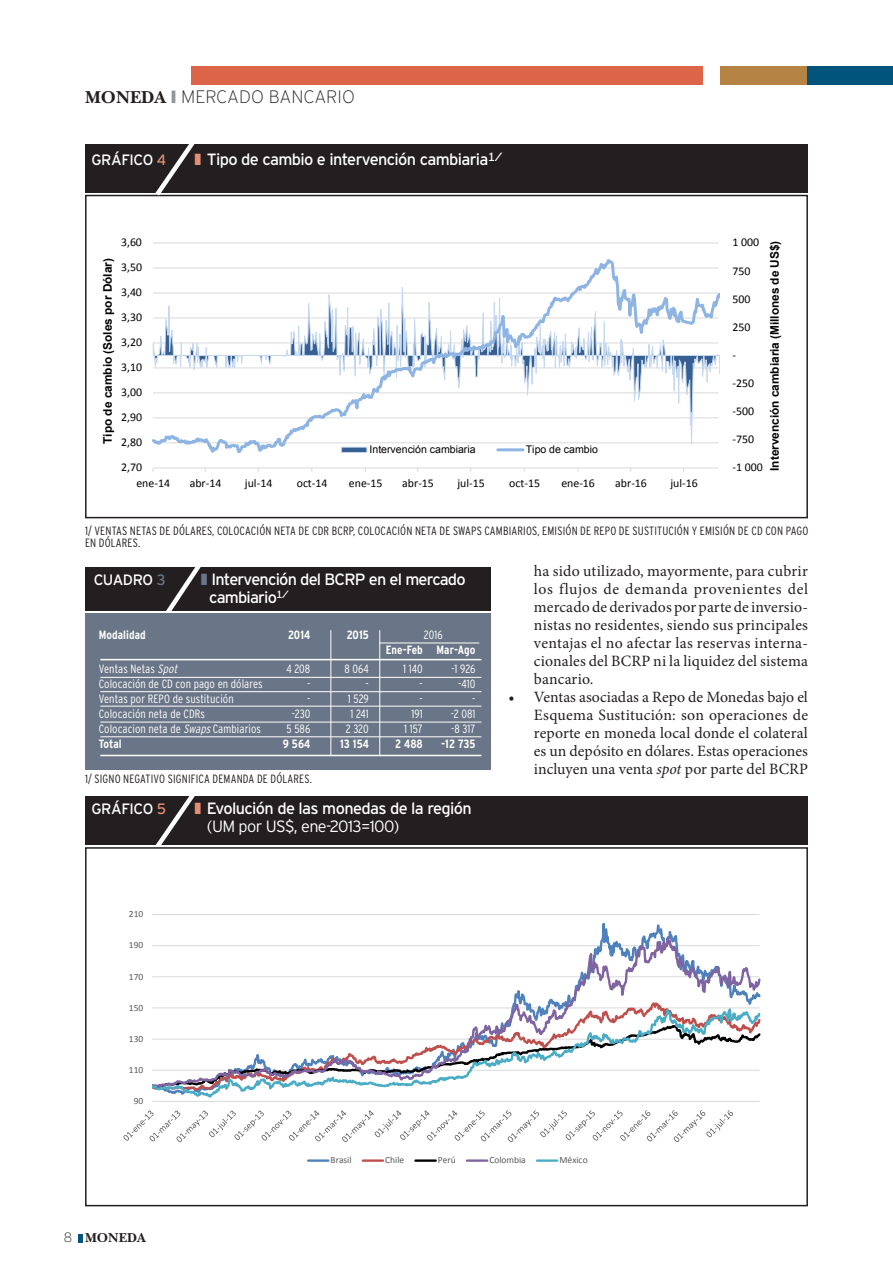
<style>
.page{position:relative;width:893px;height:1276px;background:#fff}
.page>*{position:absolute;margin:0;border:0;box-sizing:border-box;transform-origin:0 0}
.t1{font:200 18px "Interstate";color:#231f20}
.t2{font:16.35px/18px "Interstate Mono";letter-spacing:-.04em;color:#fff}
.texto_indentado_Ok{font:15.75px/18px "Minion Pro";letter-spacing:.005em;color:#231f20;text-align:justify}
.t3{font:15px "Interstate Mono";letter-spacing:-.03em;color:#fff}
.t4{font:13.5px "New Baskerville Bold SC";color:#231f20}
.t5{font:300 condensed 12px "Interstate";letter-spacing:.005em;color:#fff}
.PIE_DE_PAGINA{font:300 condensed 12px/12px "Interstate";letter-spacing:.015em;color:#231f20}
.t6{font:700 condensed 12px "Interstate";letter-spacing:.005em;color:#fff}
.t7{font:11.85px "Calibri";color:#000}
.t8{font:700 11.85px "Arial";color:#000}
.t9{font:10.5px "Arial";color:#000}
.t10{font:9.45px "Calibri";color:#595959}
.s1{font-family:"New Baskerville Bold SC";font-weight:400}
.s2{color:#939598}
.s3{color:#e68e74}
.s4{color:#6a7687}
.s5{font-style:italic}
.s6{font-family:"Interstate";font-weight:300}
.s7{font-family:"Interstate";font-weight:200}
</style>
<div class="page">
<div style="left:191px;top:67px;width:511px;height:18px;background:#dc6549"></div>
<div style="left:721px;top:67px;width:87px;height:18px;background:#b58343"></div>
<div style="left:808px;top:67px;width:85px;height:18px;background:#01547b"></div>
<svg style="left:79px;top:1234px;width:4px;height:8px"></svg>
<svg style="left:152px;top:242px;width:568px;height:230px"></svg>
<div style="left:85px;top:195px;width:723px;height:323px;border:2px solid #231f20"></div>
<div style="left:85px;top:144px;width:723px;height:49px;background:#231f20"></div>
<svg style="left:151px;top:144px;width:49px;height:54px"></svg>
<div style="left:85px;top:796px;width:723px;height:49px;background:#231f20"></div>
<svg style="left:155px;top:796px;width:40px;height:49px"></svg>
<div style="left:85px;top:847px;width:723px;height:359px;border:2px solid #231f20"></div>
<div style="left:85px;top:567px;width:405px;height:44px;background:#231f20"></div>
<svg style="left:166px;top:567px;width:35px;height:44px"></svg>
<div style="left:85px;top:613px;width:405px;height:157px;background:#6a7687"></div>
<hr style="left:100px;top:659px;width:381px;height:1px;background:#fff">
<hr style="left:100px;top:677px;width:381px;height:1px;background:#fff">
<hr style="left:100px;top:691px;width:381px;height:1px;background:#fff">
<hr style="left:379px;top:642px;width:100px;height:1px;background:#fff">
<hr style="left:379px;top:630px;width:1px;height:126px;background:#fff">
<hr style="left:330px;top:630px;width:1px;height:126px;background:#fff">
<hr style="left:100px;top:706px;width:381px;height:1px;background:#fff">
<hr style="left:100px;top:721px;width:381px;height:1px;background:#fff">
<hr style="left:100px;top:736px;width:381px;height:1px;background:#fff">
<hr style="left:100px;top:755px;width:381px;height:1px;background:#fff">
<hr style="left:152px;top:1101px;width:608px;height:1px;background:#d9d9d9">
<svg style="left:152px;top:914px;width:608px;height:80px"></svg>
<svg style="left:152px;top:994px;width:608px;height:104px"></svg>
<svg style="left:123px;top:1110px;width:610px;height:32px"></svg>
<hr style="left:308px;top:1159px;width:20px;height:2px;background:#4f81bd">
<hr style="left:363px;top:1159px;width:20px;height:2px;background:#c0504d">
<hr style="left:415px;top:1159px;width:21px;height:2px;background:#000">
<hr style="left:467px;top:1159px;width:20px;height:2px;background:#8064a2">
<hr style="left:537px;top:1159px;width:20px;height:2px;background:#4bacc6">
<p class="t1" style="left:85px;top:87px;width:271px"><span class="s1">MONEDA</span> <span class="s2">❙</span> MERCADO BANCARIO</p>
<p class="t3" style="left:91px;top:151px;width:76px">GRÁFICO <span class="s3">4</span></p>
<p class="t2" style="left:194px;top:150px;width:309px"><span class="s3">❚</span> Tipo de cambio e intervención cambiaria<sup>1/</sup></p>
<p class="t7" style="left:121px;top:235px;width:22px">3,60</p>
<p class="t8" style="left:100px;top:444px;width:187px;rotate:-90deg">Tipo de cambio (Soles por Dólar)</p>
<p class="t7" style="left:121px;top:260px;width:22px">3,50</p>
<p class="t7" style="left:121px;top:285px;width:22px">3,40</p>
<p class="t7" style="left:121px;top:310px;width:22px">3,30</p>
<p class="t7" style="left:121px;top:335px;width:22px">3,20</p>
<p class="t7" style="left:121px;top:360px;width:22px">3,10</p>
<p class="t7" style="left:121px;top:385px;width:22px">3,00</p>
<p class="t7" style="left:121px;top:410px;width:22px">2,90</p>
<p class="t7" style="left:121px;top:435px;width:22px">2,80</p>
<p class="t7" style="left:121px;top:460px;width:22px">2,70</p>
<p class="t9" style="left:370px;top:443px;width:108px">Intervención cambiaria</p>
<p class="t9" style="left:526px;top:443px;width:74px">Tipo de cambio</p>
<p class="t7" style="left:136px;top:475px;width:35px">ene-14</p>
<p class="t7" style="left:190px;top:475px;width:33px">abr-14</p>
<p class="t7" style="left:245px;top:475px;width:29px">jul-14</p>
<p class="t7" style="left:297px;top:475px;width:32px">oct-14</p>
<p class="t7" style="left:349px;top:475px;width:35px">ene-15</p>
<p class="t7" style="left:402px;top:475px;width:33px">abr-15</p>
<p class="t7" style="left:457px;top:475px;width:29px">jul-15</p>
<p class="t7" style="left:509px;top:475px;width:32px">oct-15</p>
<p class="t7" style="left:561px;top:475px;width:35px">ene-16</p>
<p class="t7" style="left:615px;top:475px;width:33px">abr-16</p>
<p class="t7" style="left:670px;top:475px;width:29px">jul-16</p>
<p class="t7" style="left:732px;top:235px;width:28px">1 000</p>
<p class="t8" style="left:767px;top:471px;width:232px;rotate:-90deg">Intervención cambiaria (Millones de US$)</p>
<p class="t7" style="left:732px;top:263px;width:19px">750</p>
<p class="t7" style="left:732px;top:291px;width:19px">500</p>
<p class="t7" style="left:732px;top:319px;width:20px">250</p>
<p class="t7" style="left:732px;top:347px;width:5px">-</p>
<p class="t7" style="left:732px;top:376px;width:23px">-250</p>
<p class="t7" style="left:732px;top:404px;width:23px">-500</p>
<p class="t7" style="left:732px;top:432px;width:23px">-750</p>
<p class="t7" style="left:732px;top:460px;width:32px">-1 000</p>
<p class="PIE_DE_PAGINA" style="left:85px;top:524px;width:725px">1/ VENTAS NETAS DE DÓLARES, COLOCACIÓN NETA DE CDR BCRP, COLOCACIÓN NETA DE SWAPS CAMBIARIOS, EMISIÓN DE REPO DE SUSTITUCIÓN Y EMISIÓN DE CD CON PAGO<br>EN DÓLARES.</p>
<p class="t3" style="left:94px;top:571px;width:74px">CUADRO <span class="s4">3</span></p>
<p class="t2" style="left:209px;top:570px;width:258px;text-indent:-8px"><span class="s4">❚</span> Intervención del BCRP en el mercado cambiario<sup>1/</sup></p>
<p class="t6" style="left:99px;top:628px;width:48px">Modalidad</p>
<p class="t6" style="left:288px;top:628px;width:24px">2014</p>
<p class="t6" style="left:347px;top:628px;width:24px">2015</p>
<p class="t6" style="left:386px;top:643px;width:91px">Ene-Feb Mar-Ago</p>
<p class="t5" style="left:99px;top:662px;width:83px">Ventas Netas <span class="s5">Spot</span></p>
<p class="t5" style="left:286px;top:662px;width:25px">4 208</p>
<p class="t5" style="left:344px;top:662px;width:26px">8 064</p>
<p class="t5" style="left:403px;top:662px;width:21px">1 140</p>
<p class="t5" style="left:452px;top:662px;width:25px">-1 926</p>
<p class="t5" style="left:99px;top:677px;width:165px">Colocación de CD con pago en dólares</p>
<p class="t5" style="left:307px;top:677px;width:5px">-</p>
<p class="t5" style="left:366px;top:677px;width:5px">-</p>
<p class="t5" style="left:420px;top:677px;width:5px">-</p>
<p class="t5" style="left:458px;top:677px;width:19px">-410</p>
<p class="t5" style="left:99px;top:692px;width:136px">Ventas por REPO de sustitución</p>
<p class="t5" style="left:307px;top:692px;width:5px">-</p>
<p class="t5" style="left:348px;top:692px;width:22px">1 529</p>
<p class="t5" style="left:420px;top:692px;width:5px">-</p>
<p class="t5" style="left:472px;top:692px;width:5px">-</p>
<p class="t5" style="left:99px;top:707px;width:107px">Colocación neta de CDRs</p>
<p class="t5" style="left:292px;top:707px;width:20px">-230</p>
<p class="t5" style="left:351px;top:707px;width:20px">1 241</p>
<p class="t5" style="left:411px;top:707px;width:13px">191</p>
<p class="t5" style="left:451px;top:707px;width:26px">-2 081</p>
<p class="t5" style="left:99px;top:722px;width:164px">Colocacion neta de <span class="s5">Swaps</span>Cambiarios</p>
<p class="t5" style="left:287px;top:722px;width:25px">5 586</p>
<p class="t5" style="left:346px;top:722px;width:25px">2 320</p>
<p class="t5" style="left:404px;top:722px;width:20px">1 157</p>
<p class="t5" style="left:451px;top:722px;width:26px">-8 317</p>
<p class="t6" style="left:99px;top:737px;width:24px">Total</p>
<p class="t6" style="left:283px;top:737px;width:29px">9 564</p>
<p class="t6" style="left:340px;top:737px;width:30px">13 154</p>
<p class="t6" style="left:395px;top:737px;width:29px">2 488</p>
<p class="t6" style="left:441px;top:737px;width:36px">-12 735</p>
<p class="t5" style="left:424px;top:628px;width:20px">2016</p>
<p class="PIE_DE_PAGINA" style="left:85px;top:772px;width:228px">1/ SIGNO NEGATIVO SIGNIFICA DEMANDA DE DÓLARES.</p>
<p class="t3" style="left:91px;top:800px;width:76px">GRÁFICO <span class="s3">5</span></p>
<p class="t2" style="left:207px;top:799px;width:266px;text-indent:-12px"><span class="s3">❚</span> Evolución de las monedas de la región <span class="s6">(UM por US$, ene-2013=100)</span></p>
<p class="t10" style="left:129px;top:908px;width:16px">210</p>
<p class="t10" style="left:129px;top:939px;width:16px">190</p>
<p class="t10" style="left:129px;top:970px;width:16px">170</p>
<p class="t10" style="left:129px;top:1001px;width:16px">150</p>
<p class="t10" style="left:129px;top:1033px;width:16px">130</p>
<p class="t10" style="left:129px;top:1064px;width:16px">110</p>
<p class="t10" style="left:134px;top:1095px;width:11px">90</p>
<p class="texto_indentado_Ok" style="left:534px;top:562px;width:276px">ha sido utilizado, mayormente, para cubrir los flujos de demanda provenientes del mercado de derivados por parte de inversio&shy;nistas no residentes, siendo sus principales ventajas el no afectar las reservas interna&shy;cionales del BCRP ni la liquidez del sistema bancario.</p>
<p class="texto_indentado_Ok" style="left:534px;top:688px;width:276px;text-indent:-26px">• Ventas asociadas a Repo de Monedas bajo el Esquema Sustitución: son operaciones de reporte en moneda local donde el colateral es un depósito en dólares. Estas operaciones incluyen una venta <span class="s5">spot</span> por parte del BCRP</p>
<p class="t4" style="left:64px;top:1230px;width:83px"><span class="s7">8</span> MONEDA</p>
<p class="t10" style="left:331px;top:1154px;width:22px">Brasil</p>
<p class="t10" style="left:385px;top:1154px;width:21px">Chile</p>
<p class="t10" style="left:438px;top:1154px;width:19px">Perú</p>
<p class="t10" style="left:489px;top:1154px;width:38px">Colombia</p>
<p class="t10" style="left:559px;top:1154px;width:30px">México</p>
</div>
